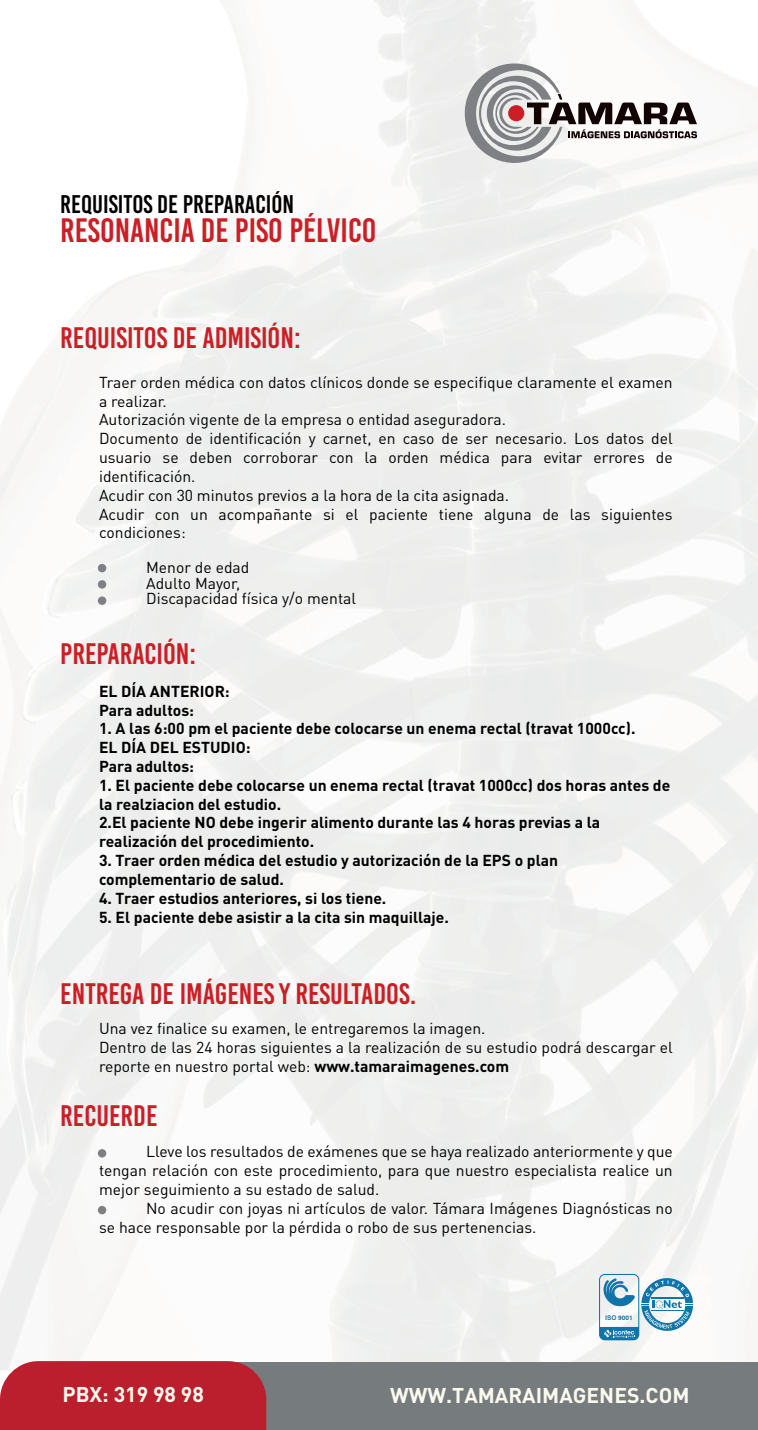
<style>
.page{position:relative;width:758px;height:1430px;background:#fff}
.page>*{position:absolute;margin:0;border:0;box-sizing:border-box;transform-origin:0 0}
.t1{font:33.77px "Bebas Kai";color:#cb1f26}
.t2{font:29.57px "Bebas Kai";color:#cb1f26}
.t3{font:25.38px "Bebas Kai";color:#000001}
.t4{font:700 21.18px "DIN Pro";color:#f9faed}
.t5{font:15.75px/18.7px "DIN Pro";color:#000001}
.t6{font:700 15.75px/18.7px "DIN Pro";color:#000001}
.t7{font:700 6.48px "Swiss 721 BT";color:#0e74aa}
.s1{font-weight:700}
</style>
<div class="page">
<img style="left:0;top:1px;width:757px;height:1360px">
<div style="left:98px;top:564px;width:8px;height:8px;background:#7f8084;border-radius:50%"></div>
<div style="left:98px;top:580px;width:8px;height:8px;background:#7f8084;border-radius:50%"></div>
<div style="left:98px;top:596px;width:8px;height:9px;background:#7f8084;border-radius:50%"></div>
<svg style="left:464px;top:63px;width:232px;height:100px"></svg>
<svg style="left:98px;top:1148px;width:8px;height:9px"></svg>
<div style="left:98px;top:1205px;width:8px;height:9px;background:#7f8084;border-radius:50%"></div>
<svg style="left:598px;top:1273px;width:94px;height:67px"></svg>
<div style="left:219px;top:1361px;width:538px;height:68px;background:#767b7e"></div>
<div style="left:0;top:1360px;width:266px;height:69px;background:#bb1f2d"></div>
<h3 class="t3" style="left:60px;top:190px;width:235px">REQUISITOS DE PREPARACIÓN</h3>
<h1 class="t1" style="left:60px;top:212px;width:317px">RESONANCIA DE PISO PÉLVICO</h1>
<h2 class="t2" style="left:60px;top:322px;width:242px">REQUISITOS DE ADMISIÓN:</h2>
<p class="t5" style="left:99px;top:372px;width:575px">Traer orden médica con datos clínicos donde se especifique claramente el examen a realizar.<br>Autorización vigente de la empresa o entidad aseguradora.<br>Documento de identificación y carnet, en caso de ser necesario. Los datos del usuario se deben corroborar con la orden médica para evitar errores de identificación.<br>Acudir con 30 minutos previos a la hora de la cita asignada.<br>Acudir con un acompañante si el paciente tiene alguna de las siguientes condiciones:</p>
<p class="t5" style="left:146px;top:558px;width:211px;line-height:15.8px">Menor de edad<br>Adulto Mayor,<br>Discapacidad física y/o mental</p>
<h2 class="t2" style="left:60px;top:638px;width:137px">PREPARACIÓN:</h2>
<p class="t6" style="left:99px;top:679px;width:132px">EL DÍA ANTERIOR:<br>Para adultos:</p>
<p class="t6" style="left:99px;top:717px;width:537px">1. A las 6:00 pm el paciente debe colocarse un enema rectal (travat 1000cc).<br>EL DÍA DEL ESTUDIO:<br>Para adultos:</p>
<p class="t6" style="left:99px;top:773px;width:572px">1. El paciente debe colocarse un enema rectal (travat 1000cc) dos horas antes de la realziacion del estudio.<br>2.El paciente NO debe ingerir alimento durante las 4 horas previas a la realización del procedimiento.</p>
<p class="t6" style="left:99px;top:849px;width:460px">3. Traer orden médica del estudio y autorización de la EPS o plan complementario de salud.</p>
<p class="t6" style="left:99px;top:886px;width:289px">4. Traer estudios anteriores, si los tiene.</p>
<p class="t6" style="left:99px;top:905px;width:351px">5. El paciente debe asistir a la cita sin maquillaje.</p>
<h2 class="t2" style="left:60px;top:977px;width:357px">ENTREGA DE IMÁGENES Y RESULTADOS.</h2>
<p class="t5" style="left:99px;top:1018px;width:575px">Una vez finalice su examen, le entregaremos la imagen.<br>Dentro de las 24 horas siguientes a la realización de su estudio podrá descargar el reporte en nuestro portal web: <span class="s1">www.tamaraimagenes.com</span></p>
<h2 class="t2" style="left:60px;top:1099px;width:99px">RECUERDE</h2>
<p class="t5" style="left:99px;top:1141px;width:575px;text-align:justify;text-indent:47px">Lleve los resultados de exámenes que se haya realizado anteriormente y que tengan relación con este procedimiento, para que nuestro especialista realice un mejor seguimiento a su estado de salud.</p>
<p class="t5" style="left:99px;top:1198px;width:575px;text-indent:47px">No acudir con joyas ni artículos de valor. Támara Imágenes Diagnósticas no se hace responsable por la pérdida o robo de sus pertenencias.</p>
<p class="t7" style="left:604px;top:1313px;width:29px">ISO 9001</p>
<h3 class="t4" style="left:62px;top:1376px;width:143px">PBX: 319 98 98</h3>
<h3 class="t4" style="left:390px;top:1377px;width:301px">WWW.TAMARAIMAGENES.COM</h3>
</div>
